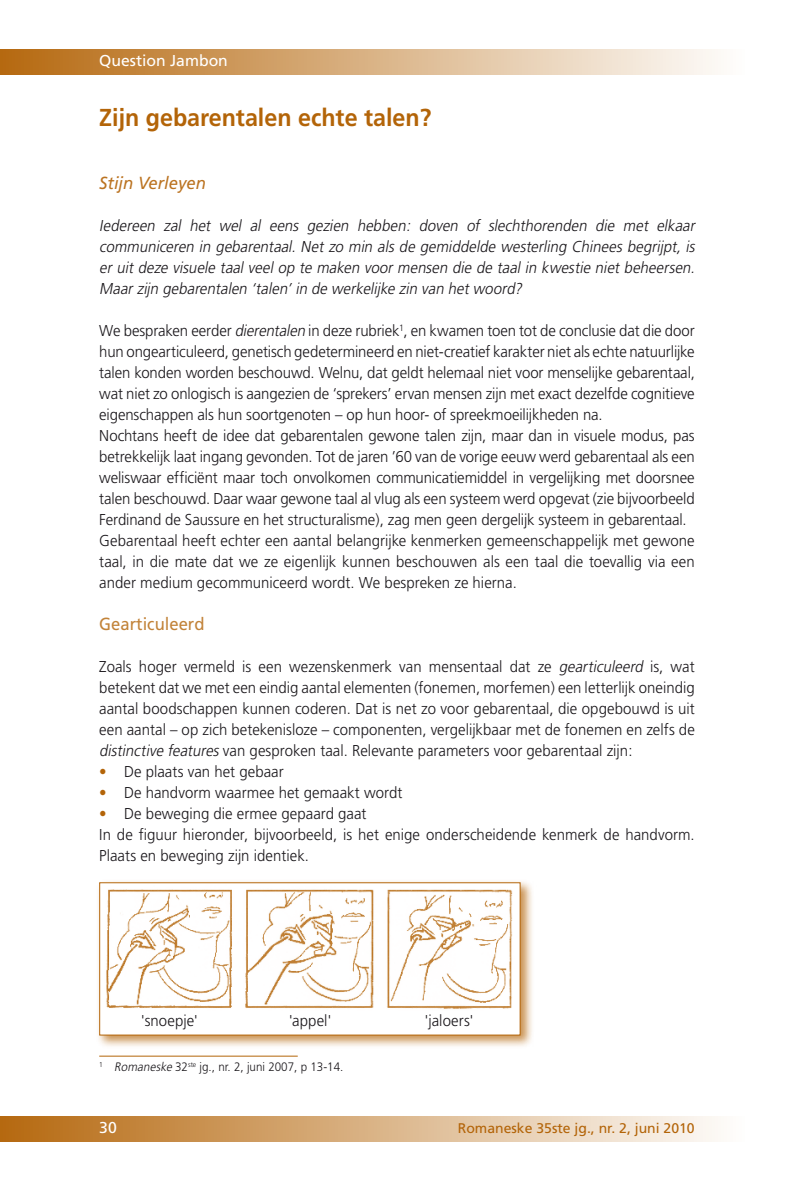
<style>
.page{position:relative;width:794px;height:1191px;background:#fff}
.page>*{position:absolute;margin:0;border:0;box-sizing:border-box;transform-origin:0 0}
.t1{font:700 24.5px "Frutiger";color:#b36408;scale:.95 1}
.t2{font:italic 17.5px "Frutiger";color:#bb7321;scale:.95 1}
.t3{font:17.5px "Frutiger";color:#c28339;scale:.95 1}
.t4{font:300 15.75px/21px "Frutiger";letter-spacing:-.005em;color:#1a171b;scale:.95 1}
.t5{font:italic 300 15.75px/21px "Frutiger";color:#1a171b;text-align:justify;scale:.95 1}
.t6{font:15.75px "Frutiger";color:#fff}
.t7{font:14px "Frutiger";color:#b36408}
.t8{font:300 12.25px "Frutiger";color:#1a171b;scale:.95 1}
.s1{font-style:italic}
.s2{color:#b36408}
</style>
<div class="page">
<div style="left:0;top:50px;width:744px;height:24px;background:linear-gradient(to right,#b5690f,#fefefd)"></div>
<div style="left:0;top:1116px;width:744px;height:25px;background:linear-gradient(to right,#b5690f,#fefefd)"></div>
<div style="left:96px;top:879px;width:445px;height:177px;background:#b36408;opacity:.7"></div>
<div style="left:100px;top:882px;width:420px;height:153px;background:#fff"></div>
<img style="left:106px;top:889px;width:407px;height:120px">
<p class="t6" style="left:99px;top:52px;width:130px">Question Jambon</p>
<h1 class="t1" style="left:99px;top:103px;width:351px">Zijn gebarentalen echte talen?</h1>
<p class="t2" style="left:99px;top:173px;width:114px">Stijn Verleyen</p>
<p class="t5" style="left:99px;top:215px;width:632px">Iedereen zal het wel al eens gezien hebben: doven of slechthorenden die met elkaar communiceren in gebarentaal. Net zo min als de gemiddelde westerling Chinees begrijpt, is er uit deze visuele taal veel op te maken voor mensen die de taal in kwestie niet beheersen.<br>Maar zijn gebarentalen ‘talen’ in de werkelijke zin van het woord?</p>
<p class="t4" style="left:99px;top:320px;width:628px">We bespraken eerder <span class="s1">dierentalen</span> in deze rubriek<sup>1</sup>, en kwamen toen tot de conclusie dat die door hun ongearticuleerd, genetisch gedetermineerd en niet-creatief karakter niet als echte natuurlijke talen konden worden beschouwd. Welnu, dat geldt helemaal niet voor menselijke gebarentaal, wat niet zo onlogisch is aangezien de ‘sprekers’ ervan mensen zijn met exact dezelfde cognitieve eigenschappen als hun soortgenoten – op hun hoor- of spreekmoeilijkheden na.<br>Nochtans heeft de idee dat gebarentalen gewone talen zijn, maar dan in visuele modus, pas betrekkelijk laat ingang gevonden. Tot de jaren ’60 van de vorige eeuw werd gebarentaal als een weliswaar efficiënt maar toch onvolkomen communicatiemiddel in vergelijking met doorsnee talen beschouwd. Daar waar gewone taal al vlug als een systeem werd opgevat (zie bijvoorbeeld Ferdinand de Saussure en het structuralisme), zag men geen dergelijk systeem in gebarentaal.<br>Gebarentaal heeft echter een aantal belangrijke kenmerken gemeenschappelijk met gewone taal, in die mate dat we ze eigenlijk kunnen beschouwen als een taal die toevallig via een ander medium gecommuniceerd wordt. We bespreken ze hierna.</p>
<p class="t3" style="left:99px;top:614px;width:112px">Gearticuleerd</p>
<p class="t4" style="left:99px;top:656px;width:628px;text-align:justify">Zoals hoger vermeld is een wezenskenmerk van mensentaal dat ze <span class="s1">gearticuleerd</span> is, wat betekent dat we met een eindig aantal elementen (fonemen, morfemen) een letterlijk oneindig aantal boodschappen kunnen coderen. Dat is net zo voor gebarentaal, die opgebouwd is uit een aantal – op zich betekenisloze – componenten, vergelijkbaar met de fonemen en zelfs de <span class="s1">distinctive features</span> van gesproken taal. Relevante parameters voor gebarentaal zijn:</p>
<p class="t4" style="left:99px;top:761px;width:196px"><span class="s2">•</span> De plaats van het gebaar</p>
<p class="t4" style="left:99px;top:782px;width:321px"><span class="s2">•</span> De handvorm waarmee het gemaakt wordt</p>
<p class="t4" style="left:99px;top:803px;width:628px"><span class="s2">•</span> De beweging die ermee gepaard gaat<br>In de figuur hieronder, bijvoorbeeld, is het enige onderscheidende kenmerk de handvorm.<br>Plaats en beweging zijn identiek.</p>
<p class="t4" style="left:141px;top:1010px;width:62px">'snoepje'</p>
<p class="t4" style="left:289px;top:1010px;width:47px">'appel'</p>
<p class="t4" style="left:424px;top:1010px;width:53px">'jaloers'</p>
<p class="t8" style="left:99px;top:1060px;width:258px"><sup>1</sup> <span class="s1">Romaneske</span> 32<sup>ste</sup> jg., nr. 2, juni 2007, p 13-14.</p>
<p class="t6" style="left:99px;top:1118px;width:19px">30</p>
<p class="t7" style="left:458px;top:1120px;width:238px">Romaneske 35ste jg., nr. 2, juni 2010</p>
</div>
